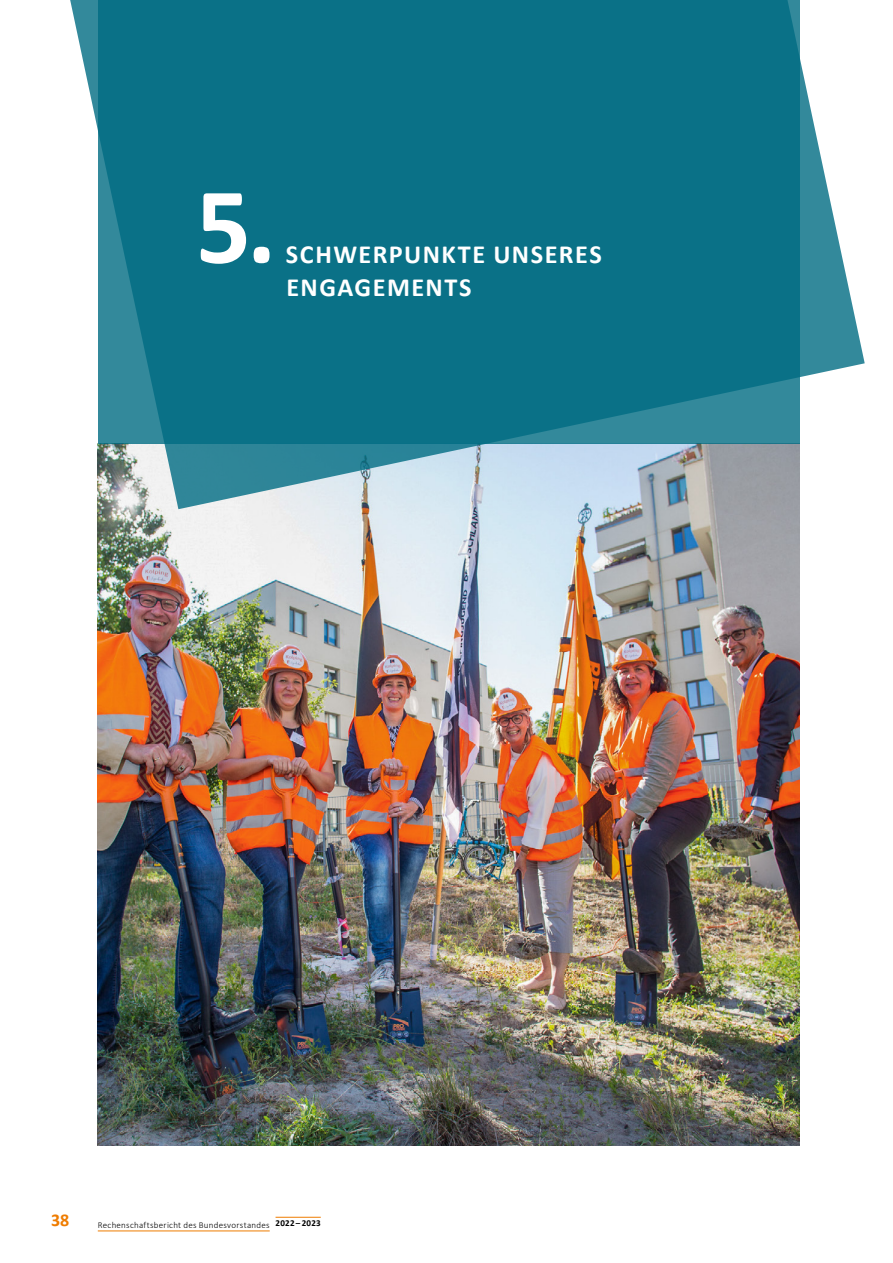
<style>
.page{position:relative;width:893px;height:1263px;background:#fff}
.page>*{position:absolute;margin:0;border:0;box-sizing:border-box;transform-origin:0 0}
.Untertitel_20pt_ZAB_22pt_bold_tiefschwar{font:700 109.5px "Calibri";color:#fff}
.Untertitel_20pt_ZAB_22pt_bold_tiefschwar-2{font:700 26.25px/33px "Calibri";letter-spacing:.055em;color:#fff}
.t1{font:700 18px "Calibri";color:#ef7c00}
.t2{font:300 9px "Calibri";letter-spacing:.03em;color:#000}
</style>
<div class="page">
<hr style="left:98px;top:1231px;width:172px;height:1px;background:#ef7c00">
<hr style="left:276px;top:1217px;width:45px;height:1px;background:#ef7c00">
<img style="left:98px;top:509px;width:701px;height:636px">
<svg style="left:70px;top:0;width:795px;height:509px;fill:#0a7187"></svg>
<p class="Untertitel_20pt_ZAB_22pt_bold_tiefschwar" style="left:196px;top:149px;width:82px">5.</p>
<p class="Untertitel_20pt_ZAB_22pt_bold_tiefschwar-2" style="left:286px;top:236px;width:317px">SCHWERPUNKTE UNSERES<br>ENGAGEMENTS</p>
<h3 class="t1" style="left:51px;top:1207px;width:20px">38</h3>
<p class="t2" style="left:98px;top:1219px;width:224px">Rechenschaftsbericht des Bundesvorstandes <sup>2022</sup> <sup>–</sup> <sup>2023</sup></p>
</div>
